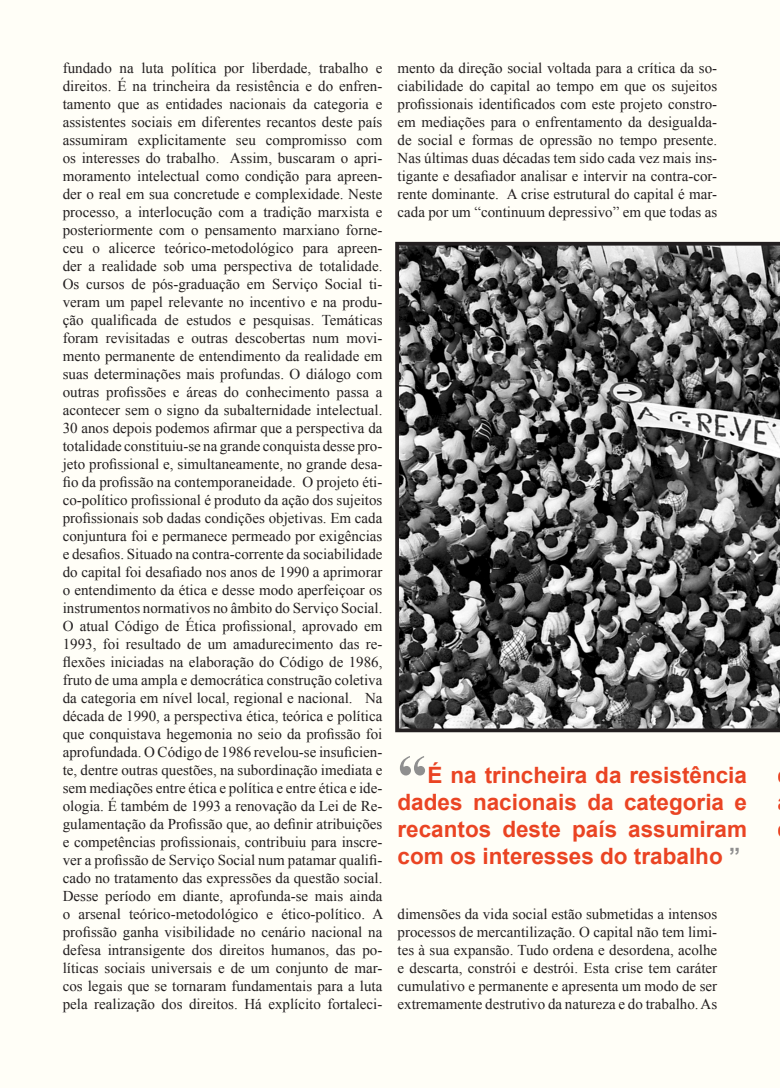
<style>
.page{position:relative;width:780px;height:1088px;background:#fff}
.page>*{position:absolute;margin:0;border:0;box-sizing:border-box;transform-origin:0 0}
.t1{font:700 60px "Times New Roman";color:#8f8f8f}
.t2{font:700 22.5px/27px "Arial";color:#ea4423;text-align:justify}
.t3{font:15px/18px "Times New Roman";color:#231f20;text-align:justify}
.s1{color:#8f8f8f}
</style>
<div class="page">
<div style="left:762px;top:0;width:18px;height:1088px;background:#fffef7"></div>
<div style="left:0;top:0;width:762px;height:1088px;background:#fffef7"></div>
<svg style="left:395px;top:242px;width:385px;height:490px"></svg>
<p class="t3" style="left:63px;top:59px;width:321px">fundado na luta política por liberdade, trabalho e direitos. É na trincheira da resistência e do enfren&shy;tamento que as entidades nacionais da categoria e assistentes sociais em diferentes recantos deste país assumiram explicitamente seu compromisso com os interesses do trabalho. Assim, buscaram o apri&shy;moramento intelectual como condição para apreen&shy;der o real em sua concretude e complexidade. Neste processo, a interlocução com a tradição marxista e posteriormente com o pensamento marxiano forne&shy;ceu o alicerce teórico-metodológico para apreen&shy;der a realidade sob uma perspectiva de totalidade.</p>
<p class="t3" style="left:63px;top:275px;width:321px">Os cursos de pós-graduação em Serviço Social ti&shy;veram um papel relevante no incentivo e na produ&shy;ção qualificada de estudos e pesquisas. Temáticas foram revisitadas e outras descobertas num movi&shy;mento permanente de entendimento da realidade em suas determinações mais profundas. O diálogo com outras profissões e áreas do conhecimento passa a acontecer sem o signo da subalternidade intelectual.</p>
<p class="t3" style="left:63px;top:419px;width:321px">30 anos depois podemos afirmar que a perspectiva da totalidade constituiu-se na grande conquista desse pro&shy;jeto profissional e, simultaneamente, no grande desa&shy;fio da profissão na contemporaneidade. O projeto éti&shy;co-político profissional é produto da ação dos sujeitos profissionais sob dadas condições objetivas. Em cada conjuntura foi e permanece permeado por exigências e desafios. Situado na contra-corrente da sociabilidade do capital foi desafiado nos anos de 1990 a aprimorar o entendimento da ética e desse modo aperfeiçoar os instrumentos normativos no âmbito do Serviço Social.</p>
<p class="t3" style="left:63px;top:617px;width:321px">O atual Código de Ética profissional, aprovado em 1993, foi resultado de um amadurecimento das re&shy;flexões iniciadas na elaboração do Código de 1986, fruto de uma ampla e democrática construção coletiva da categoria em nível local, regional e nacional. Na década de 1990, a perspectiva ética, teórica e política que conquistava hegemonia no seio da profissão foi aprofundada. O Código de 1986 revelou-se insuficien&shy;te, dentre outras questões, na subordinação imediata e sem mediações entre ética e política e entre ética e ide&shy;ologia. É também de 1993 a renovação da Lei de Re&shy;gulamentação da Profissão que, ao definir atribuições e competências profissionais, contribuiu para inscre&shy;ver a profissão de Serviço Social num patamar qualifi&shy;cado no tratamento das expressões da questão social.</p>
<p class="t3" style="left:63px;top:887px;width:322px">Desse período em diante, aprofunda-se mais ainda o arsenal teórico-metodológico e ético-político. A profissão ganha visibilidade no cenário nacional na defesa intransigente dos direitos humanos, das po&shy;líticas sociais universais e de um conjunto de mar&shy;cos legais que se tornaram fundamentais para a luta pela realização dos direitos. Há explícito fortaleci-</p>
<p class="t3" style="left:397px;top:59px;width:321px">mento da direção social voltada para a crítica da so&shy;ciabilidade do capital ao tempo em que os sujeitos profissionais identificados com este projeto constro&shy;em mediações para o enfrentamento da desigualda&shy;de social e formas de opressão no tempo presente.</p>
<p class="t3" style="left:397px;top:149px;width:321px">Nas últimas duas décadas tem sido cada vez mais ins&shy;tigante e desafiador analisar e intervir na contra-cor&shy;rente dominante. A crise estrutural do capital é mar&shy;cada por um “continuum depressivo” em que todas as</p>
<p class="t1" style="left:397px;top:735px;width:31px">“</p>
<p class="t2" style="left:397px;top:762px;width:351px;text-indent:30px">É na trincheira da resistência dades nacionais da categoria e recantos deste país assumiram com os interesses do trabalho <span class="s1">”</span></p>
<p class="t3" style="left:397px;top:905px;width:321px">dimensões da vida social estão submetidas a intensos processos de mercantilização. O capital não tem limi&shy;tes à sua expansão. Tudo ordena e desordena, acolhe e descarta, constrói e destrói. Esta crise tem caráter cumulativo e permanente e apresenta um modo de ser extremamente destrutivo da natureza e do trabalho. As</p>
</div>
